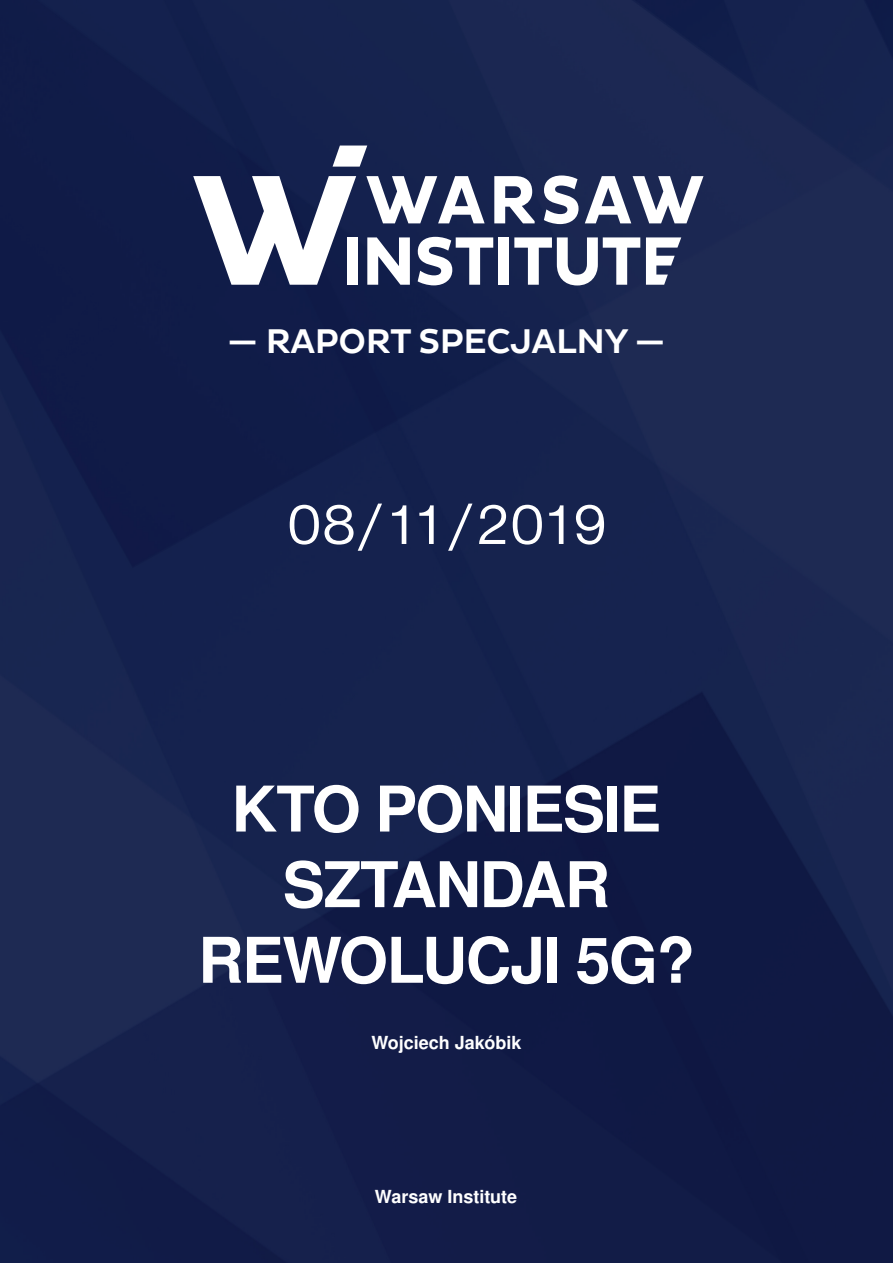
<style>
.page{position:relative;width:893px;height:1263px;background:#fff}
.page>*{position:absolute;margin:0;border:0;box-sizing:border-box;transform-origin:0 0}
.M1_Okladka_Tytul{font:700 63px "Nimbus San L";letter-spacing:-.025em;color:#fff}
.t1{font:60px "Nimbus Sans DOT";letter-spacing:-.045em;color:#fff}
.t2{font:500 34.5px "Pluto Sans W01";letter-spacing:-.01em;color:#fff}
.t3{font:700 18px "Nimbus San L";color:#fff}
</style>
<div class="page">
<img style="left:0;top:0;width:893px;height:1263px">
<svg style="left:366px;top:176px;width:119px;height:47px"></svg>
<svg style="left:494px;top:176px;width:41px;height:47px"></svg>
<svg style="left:544px;top:175px;width:34px;height:49px"></svg>
<svg style="left:585px;top:176px;width:118px;height:47px"></svg>
<svg style="left:193px;top:176px;width:163px;height:109px"></svg>
<div style="left:347px;top:237px;width:11px;height:48px;background:#fff"></div>
<svg style="left:367px;top:237px;width:43px;height:48px"></svg>
<svg style="left:418px;top:237px;width:75px;height:48px"></svg>
<div style="left:498px;top:237px;width:11px;height:48px;background:#fff"></div>
<svg style="left:514px;top:237px;width:126px;height:48px"></svg>
<svg style="left:333px;top:146px;width:34px;height:21px"></svg>
<svg style="left:646px;top:237px;width:35px;height:48px"></svg>
<p class="t2" style="left:228px;top:321px;width:439px">— RAPORT SPECJALNY —</p>
<p class="t1" style="left:287px;top:491px;width:322px">08/11/2019</p>
<p class="M1_Okladka_Tytul" style="left:232px;top:764px;width:431px">KTO PONIESIE</p>
<p class="M1_Okladka_Tytul" style="left:283px;top:840px;width:329px">SZTANDAR</p>
<p class="M1_Okladka_Tytul" style="left:198px;top:915px;width:498px">REWOLUCJI 5G?</p>
<p class="t3" style="left:371px;top:1030px;width:151px">Wojciech Jakóbik</p>
<p class="t3" style="left:375px;top:1183px;width:144px">Warsaw Institute</p>
</div>
